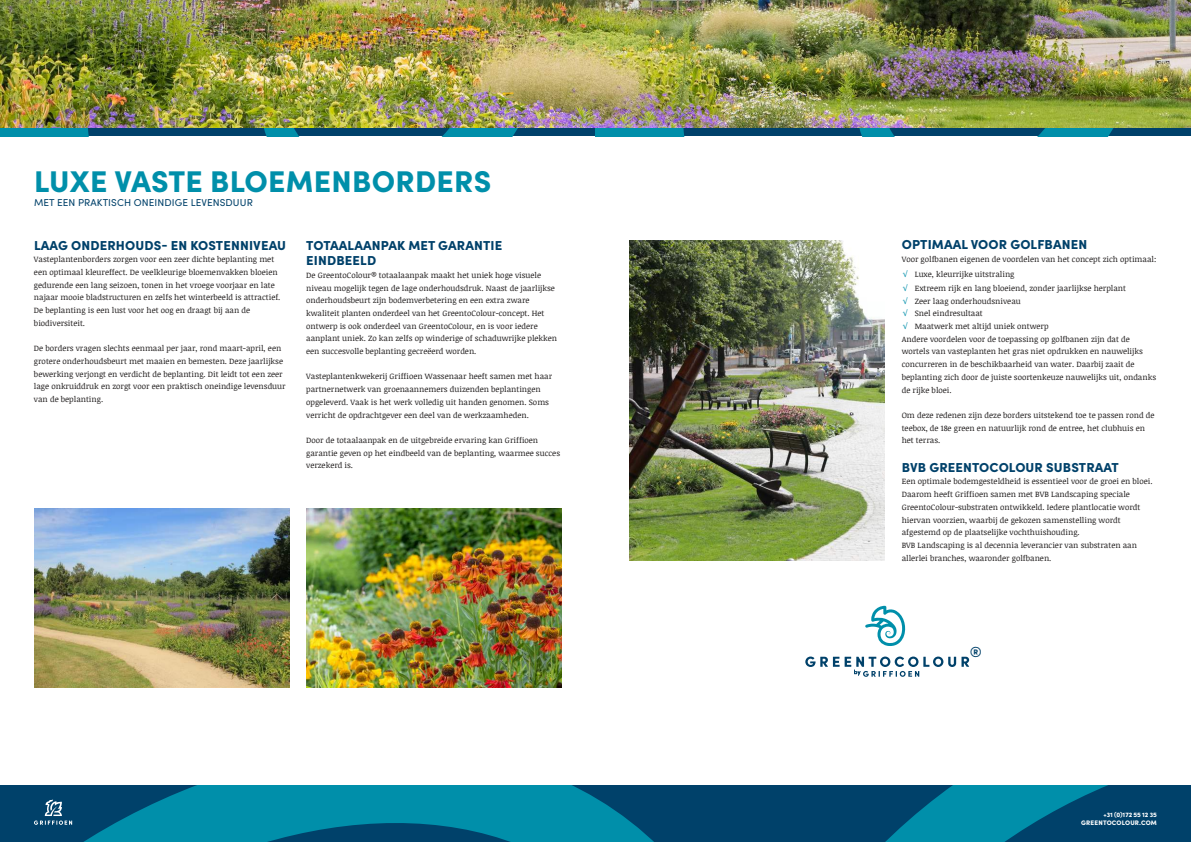
<style>
.page{position:relative;width:1191px;height:842px;background:#fff}
.page>*{position:absolute;margin:0;border:0;box-sizing:border-box;transform-origin:0 0}
.t1{font:900 30px "Sofia Pro";letter-spacing:.01em;color:#008faa}
.t2{font:900 14.7px "Sofia Pro";color:#00416a}
.t3{font:900 13px/15.6px "Sofia Pro";letter-spacing:.01em;color:#00416a}
.t4{font:10px "Sofia Pro";letter-spacing:.01em;color:#00416a}
.t5{font:8px/12.7px "Noticia Text";color:#221f1f}
.t6{font:900 6.5px/8px "Sofia Pro";letter-spacing:.015em;color:#fff;text-align:right}
.s1{color:#008faa}
</style>
<div class="page">
<div style="left:0;top:785px;width:604px;height:57px;background:#00416a"></div>
<svg style="left:744px;top:785px;width:447px;height:57px;background:#00587d"></svg>
<svg style="left:0;top:128px;width:1191px;height:8px;background:#00597e"></svg>
<img style="left:306px;top:509px;width:255px;height:178px">
<img style="left:0;top:0;width:1191px;height:128px">
<img style="left:629px;top:240px;width:255px;height:321px">
<svg style="left:34px;top:785px;width:710px;height:57px"></svg>
<img style="left:34px;top:509px;width:255px;height:178px">
<svg style="left:865px;top:606px;width:41px;height:40px"></svg>
<svg style="left:805px;top:656px;width:164px;height:21px"></svg>
<h1 class="t1" style="left:34px;top:168px;width:459px">LUXE VASTE BLOEMENBORDERS</h1>
<p class="t4" style="left:34px;top:196px;width:220px">MET EEN PRAKTISCH ONEINDIGE LEVENSDUUR</p>
<h3 class="t3" style="left:34px;top:237px;width:254px">LAAG ONDERHOUDS- EN KOSTENNIVEAU</h3>
<p class="t5" style="left:34px;top:254px;width:248px">Vasteplantenborders zorgen voor een zeer dichte beplanting met een optimaal kleureffect. De veelkleurige bloemenvakken bloeien gedurende een lang seizoen, tonen in het vroege voorjaar en late najaar mooie bladstructuren en zelfs het winterbeeld is attractief.<br>De beplanting is een lust voor het oog en draagt bij aan de biodiversiteit.</p>
<p class="t5" style="left:34px;top:343px;width:253px">De borders vragen slechts eenmaal per jaar, rond maart-april, een grotere onderhoudsbeurt met maaien en bemesten. Deze jaarlijkse bewerking verjongt en verdicht de beplanting. Dit leidt tot een zeer lage onkruiddruk en zorgt voor een praktisch oneindige levensduur van de beplanting.</p>
<h3 class="t3" style="left:306px;top:237px;width:197px">TOTAALAANPAK MET GARANTIE<br>EINDBEELD</h3>
<p class="t5" style="left:306px;top:269px;width:252px">De GreentoColour® totaalaanpak maakt het uniek hoge visuele niveau mogelijk tegen de lage onderhoudsdruk. Naast de jaarlijkse onderhoudsbeurt zijn bodemverbetering en een extra zware kwaliteit planten onderdeel van het GreentoColour-concept. Het ontwerp is ook onderdeel van GreentoColour, en is voor iedere aanplant uniek. Zo kan zelfs op winderige of schaduwrijke plekken een succesvolle beplanting gecreëerd worden.</p>
<p class="t5" style="left:306px;top:370px;width:247px">Vasteplantenkwekerij Grif昀椀oen Wassenaar heeft samen met haar partnernetwerk van groenaannemers duizenden beplantingen opgeleverd. Vaak is het werk volledig uit handen genomen. Soms verricht de opdrachtgever een deel van de werkzaamheden.</p>
<p class="t5" style="left:306px;top:433px;width:255px">Door de totaalaanpak en de uitgebreide ervaring kan Grif昀椀oen garantie geven op het eindbeeld van de beplanting, waarmee succes verzekerd is.</p>
<h3 class="t3" style="left:901px;top:237px;width:187px">OPTIMAAL VOOR GOLFBANEN</h3>
<p class="t5" style="left:901px;top:253px;width:256px;line-height:14.4px">Voor golfbanen eigenen de voordelen van het concept zich optimaal: <span class="s1">√</span> Luxe, kleurrijke uitstraling<br><span class="s1">√</span> Extreem rijk en lang bloeiend, zonder jaarlijkse herplant</p>
<p class="t5" style="left:901px;top:295px;width:256px"><span class="s1">√</span> Zeer laag onderhoudsniveau<br><span class="s1">√</span> Snel eindresultaat<br><span class="s1">√</span> Maatwerk met altijd uniek ontwerp<br>Andere voordelen voor de toepassing op golfbanen zijn dat de wortels van vasteplanten het gras niet opdrukken en nauwelijks concurreren in de beschikbaarheid van water. Daarbij zaait de beplanting zich door de juiste soortenkeuze nauwelijks uit, ondanks de rijke bloei.</p>
<p class="t5" style="left:901px;top:409px;width:254px">Om deze redenen zijn deze borders uitstekend toe te passen rond de teebox, de 18e green en natuurlijk rond de entree, het clubhuis en het terras.</p>
<h3 class="t3" style="left:901px;top:460px;width:219px">BVB GREENTOCOLOUR SUBSTRAAT</h3>
<p class="t5" style="left:901px;top:476px;width:252px">Een optimale bodemgesteldheid is essentieel voor de groei en bloei.<br>Daarom heeft Grif昀椀oen samen met BVB Landscaping speciale GreentoColour-substraten ontwikkeld. Iedere plantlocatie wordt hiervan voorzien, waarbij de gekozen samenstelling wordt afgestemd op de plaatselijke vochthuishouding.<br>BVB Landscaping is al decennia leverancier van substraten aan allerlei branches, waaronder golfbanen.</p>
<h2 class="t2" style="left:970px;top:645px;width:14px">®</h2>
<p class="t6" style="left:1081px;top:811px;width:77px">+31 (0)172 55 12 35<br>GREENTOCOLOUR.COM</p>
</div>
